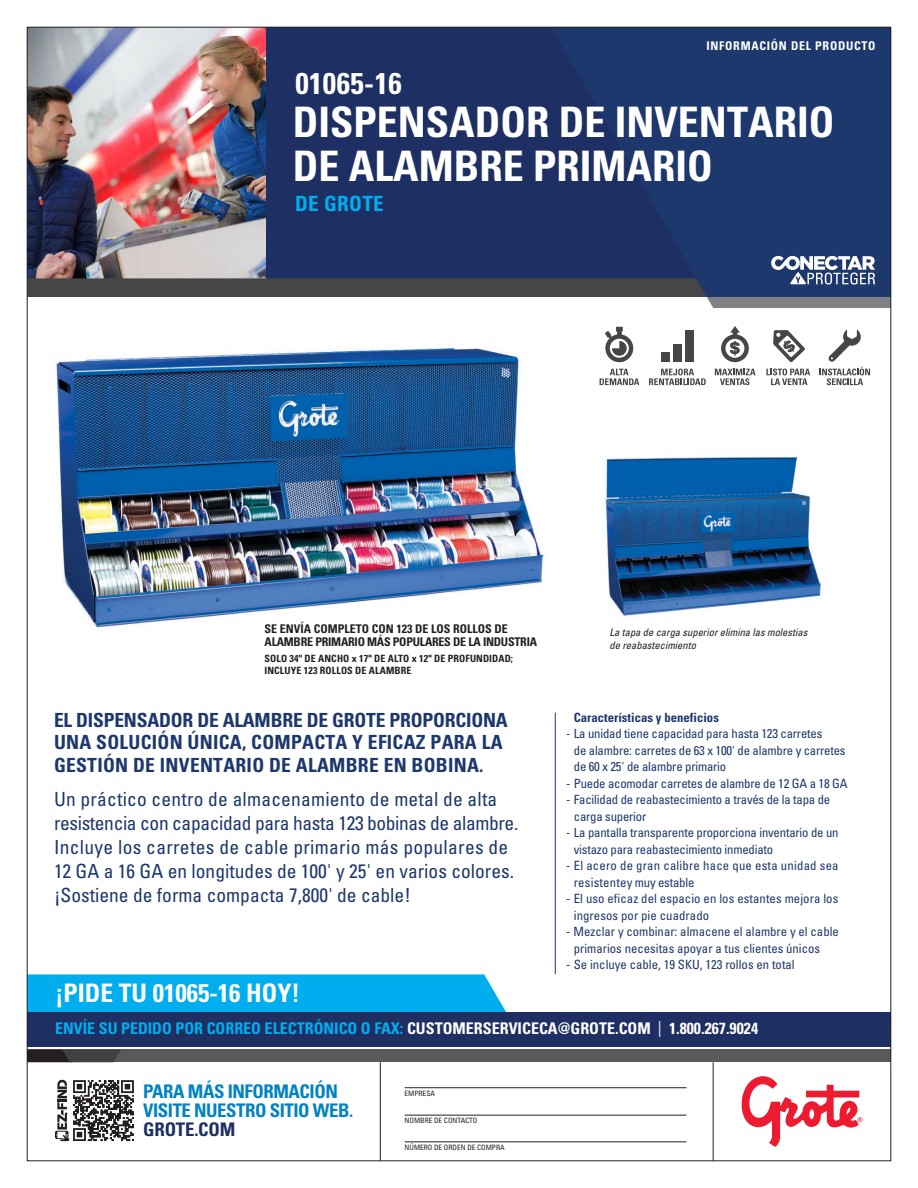
<style>
.page{position:relative;width:918px;height:1188px;background:#fff}
.page>*{position:absolute;margin:0;border:0;box-sizing:border-box;transform-origin:0 0}
.t1{font:700 condensed 42px/43.5px "Univers LT Std";color:#fff}
.t2{font:700 condensed 30px "Univers LT Std";letter-spacing:.015em;color:#fff}
.t3{font:700 condensed 25.5px "Univers LT Std";color:#fff}
.t4{font:700 condensed 21px "Univers LT Std";letter-spacing:.015em;color:#00aeef}
.t5{font:condensed 19.5px/24px "Univers LT Std";color:#1d386d}
.t6{font:700 condensed 19.5px/22.5px "Univers LT Std";letter-spacing:.015em;color:#1d386d}
.t7{font:700 condensed 18.75px/18.8px "Univers LT Std";letter-spacing:-.025em;color:#0083c3}
.t8{font:700 condensed 18.75px "Univers LT Std";letter-spacing:-.01em;color:#1e3063}
.t9{font:700 condensed 16.05px "Univers LT Std";color:#fff}
.BODY_COPY{font:condensed 12.75px/16.5px "Univers LT Std";letter-spacing:-.015em;color:#1d386d}
.BODY_COPY-2{font:condensed 12.75px/16.5px "Univers LT Std";letter-spacing:.005em;color:#1d386d}
.BODY_COPY-3{font:condensed 12.75px/16.5px "Univers LT Std";letter-spacing:.015em;color:#1d386d}
.BODY_COPY-4{font:700 condensed 12.75px "Univers LT Std";color:#1d386d}
.t10{font:700 condensed 12px/13.5px "Univers LT Std";letter-spacing:-.02em;color:#231f20}
.t11{font:700 condensed 12px "Univers LT Std";letter-spacing:.06em;color:#fff}
.t12{font:italic condensed 10.5px/13.5px "Univers LT Std";color:#231f20}
.t13{font:700 condensed 10.05px/12px "Univers LT Std";letter-spacing:.01em;color:#231f20}
.t14{font:condensed 7.35px "Univers LT Std";color:#231f20}
.s1{color:#00aeef}
.s2{font-weight:400}
</style>
<div class="page">
<div style="left:266px;top:27px;width:625px;height:270px;background:#1e3063"></div>
<div style="left:27px;top:1050px;width:864px;height:12px;background:#58595b"></div>
<svg style="left:29px;top:1050px;width:92px;height:12px"></svg>
<svg style="left:741px;top:1076px;width:121px;height:71px"></svg>
<hr style="left:405px;top:1087px;width:281px;height:1px;background:#231f20">
<hr style="left:405px;top:1115px;width:281px;height:1px;background:#231f20">
<hr style="left:405px;top:1142px;width:281px;height:1px;background:#231f20">
<div style="left:29px;top:974px;width:477px;height:38px;background:#00aeef"></div>
<img style="left:29px;top:29px;width:237px;height:227px">
<div style="left:27px;top:1012px;width:864px;height:35px;background:#1e3063"></div>
<svg style="left:55px;top:1080px;width:79px;height:61px"></svg>
<img style="left:55px;top:348px;width:489px;height:280px">
<img style="left:604px;top:457px;width:217px;height:159px">
<hr style="left:555px;top:713px;width:1px;height:261px;background:#1d386d">
<svg style="left:715px;top:369px;width:41px;height:16px"></svg>
<svg style="left:721px;top:326px;width:28px;height:36px"></svg>
<svg style="left:649px;top:369px;width:57px;height:16px"></svg>
<div style="left:661px;top:352px;width:9px;height:9px;background:#464647"></div>
<div style="left:673px;top:344px;width:9px;height:17px;background:#464647"></div>
<div style="left:685px;top:330px;width:8px;height:31px;background:#464647"></div>
<svg style="left:605px;top:327px;width:28px;height:35px"></svg>
<svg style="left:600px;top:369px;width:39px;height:16px"></svg>
<svg style="left:766px;top:369px;width:44px;height:16px"></svg>
<svg style="left:773px;top:330px;width:32px;height:32px"></svg>
<svg style="left:819px;top:329px;width:51px;height:56px"></svg>
<svg style="left:29px;top:256px;width:860px;height:52px"></svg>
<hr style="left:713px;top:1062px;width:1px;height:99px;background:#231f20">
<hr style="left:380px;top:1062px;width:1px;height:99px;background:#231f20">
<p class="t2" style="left:295px;top:65px;width:108px">01065-16</p>
<p class="t11" style="left:706px;top:38px;width:171px">INFORMACIÓN DEL PRODUCTO</p>
<p class="t1" style="left:293px;top:100px;width:543px">DISPENSADOR DE INVENTARIO<br>DE ALAMBRE PRIMARIO</p>
<p class="t4" style="left:295px;top:191px;width:90px">DE GROTE</p>
<p class="t10" style="left:265px;top:622px;width:274px">SE ENVÍA COMPLETO CON 123 DE LOS ROLLOS DE<br>ALAMBRE PRIMARIO MÁS POPULARES DE LA INDUSTRIA</p>
<p class="t13" style="left:265px;top:652px;width:250px">SOLO 34" DE ANCHO x 17" DE ALTO x 12" DE PROFUNDIDAD;<br>INCLUYE 123 ROLLOS DE ALAMBRE</p>
<p class="t6" style="left:54px;top:708px;width:455px">EL DISPENSADOR DE ALAMBRE DE GROTE PROPORCIONA<br>UNA SOLUCIÓN ÚNICA, COMPACTA Y EFICAZ PARA LA<br>GESTIÓN DE INVENTARIO DE ALAMBRE EN BOBINA.</p>
<p class="t5" style="left:54px;top:787px;width:466px">Un práctico centro de almacenamiento de metal de alta resistencia con capacidad para hasta 123 bobinas de alambre.<br>Incluye los carretes de cable primario más populares de 12 GA a 16 GA en longitudes de 100' y 25' en varios colores. ¡Sostiene de forma compacta 7,800' de cable!</p>
<p class="t12" style="left:610px;top:625px;width:199px">La tapa de carga superior elimina las molestias de reabastecimiento</p>
<p class="BODY_COPY-4" style="left:574px;top:709px;width:147px">Características y beneficios</p>
<p class="BODY_COPY" style="left:574px;top:725px;width:273px;text-indent:-7px">- La unidad tiene capacidad para hasta 123 carretes<br>de alambre: carretes de 63 x 100' de alambre y carretes de 60 x 25' de alambre primario</p>
<p class="BODY_COPY" style="left:566px;top:775px;width:283px">- Puede acomodar carretes de alambre de 12 GA a 18 GA</p>
<p class="BODY_COPY" style="left:574px;top:791px;width:258px;text-indent:-7px">- Facilidad de reabastecimiento a través de la tapa de carga superior</p>
<p class="BODY_COPY" style="left:574px;top:824px;width:266px;text-indent:-7px">- La pantalla transparente proporciona inventario de un vistazo para reabastecimiento inmediato</p>
<p class="BODY_COPY-3" style="left:574px;top:857px;width:266px;text-indent:-7px">- El acero de gran calibre hace que esta unidad sea resistentey muy estable</p>
<p class="BODY_COPY-2" style="left:574px;top:890px;width:266px;text-indent:-7px">- El uso eficaz del espacio en los estantes mejora los ingresos por pie cuadrado</p>
<p class="BODY_COPY" style="left:574px;top:923px;width:267px;text-indent:-7px">- Mezclar y combinar: almacene el alambre y el cable primarios necesitas apoyar a tus clientes únicos</p>
<p class="BODY_COPY" style="left:566px;top:956px;width:230px">- Se incluye cable, 19 SKU, 123 rollos en total</p>
<p class="t3" style="left:55px;top:977px;width:246px">¡PIDE TU 01065-16 HOY!</p>
<p class="t9" style="left:55px;top:1018px;width:705px"><span class="s1">ENVÍE SU PEDIDO POR CORREO ELECTRÓNICO O FAX:</span> CUSTOMERSERVICECA@GROTE.COM <span class="s2">|</span> 1.800.267.9024</p>
<h3 class="t7" style="left:143px;top:1082px;width:212px">PARA MÁS INFORMACIÓN<br>VISITE NUESTRO SITIO WEB.</h3>
<h3 class="t8" style="left:143px;top:1118px;width:94px">GROTE.COM</h3>
<p class="t14" style="left:405px;top:1089px;width:32px">EMPRESA</p>
<p class="t14" style="left:405px;top:1116px;width:74px">NOMBRE DE CONTACTO</p>
<p class="t14" style="left:405px;top:1143px;width:102px">NÚMERO DE ORDEN DE COMPRA</p>
</div>
